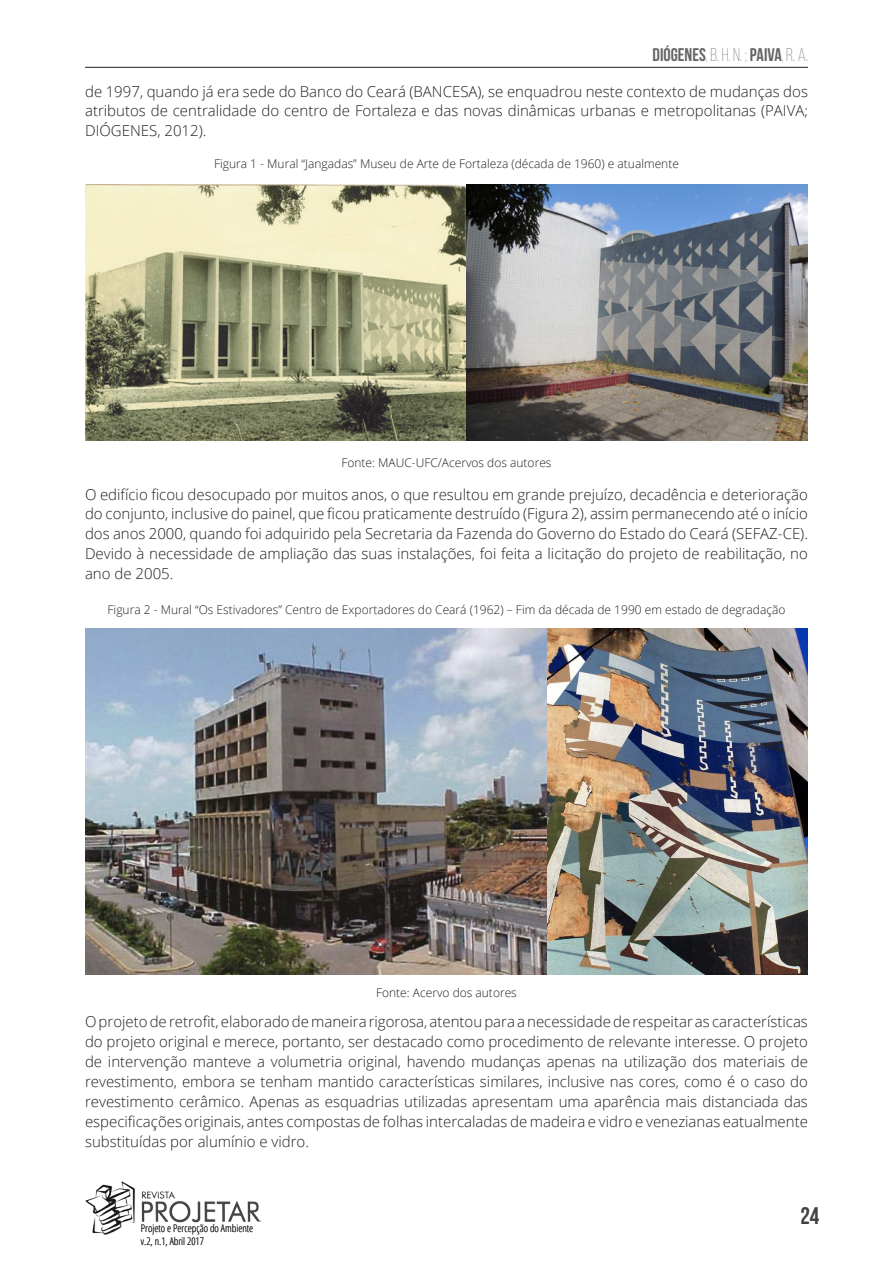
<style>
.page{position:relative;width:893px;height:1263px;background:#fff}
.page>*{position:absolute;margin:0;border:0;box-sizing:border-box;transform-origin:0 0}
.t1{font:700 24px "Bebas Neue";color:#414243}
.t2{font:700 18.3px "Bebas Neue";color:#656568}
.Corpo_Básico{font:300 15px/20px "Open Sans";color:#231f20;text-align:justify}
.Figuras{font:300 12px "Open Sans";color:#231f20}
.t3{font:300 condensed 10.5px "Open Sans";color:#231f20}
.s1{font-weight:300;font-size:16.5px}
.s2{font-weight:300}
</style>
<div class="page">
<img style="left:85px;top:1181px;width:173px;height:54px">
<hr style="left:85px;top:67px;width:723px;height:1px;background:#231f20">
<img style="left:85px;top:184px;width:723px;height:257px">
<img style="left:85px;top:628px;width:723px;height:347px">
<p class="t2" style="left:653px;top:45px;width:157px">DIÓGENES<span class="s1">,</span><span class="s2">B. H. N. ;</span> PAIVA<span class="s1">,</span><span class="s2">R. A.</span></p>
<p class="Corpo_Básico" style="left:85px;top:81px;width:724px">de 1997, quando já era sede do Banco do Ceará (BANCESA), se enquadrou neste contexto de mudanças dos atributos de centralidade do centro de Fortaleza e das novas dinâmicas urbanas e metropolitanas (PAIVA; DIÓGENES, 2012).</p>
<p class="Figuras" style="left:214px;top:155px;width:466px">Figura 1 - Mural “Jangadas” Museu de Arte de Fortaleza (década de 1960) e atualmente</p>
<p class="Figuras" style="left:341px;top:455px;width:212px">Fonte: MAUC-UFC/Acervos dos autores</p>
<p class="Corpo_Básico" style="left:85px;top:484px;width:724px">O edifício ficou desocupado por muitos anos, o que resultou em grande prejuízo, decadência e deterioração do conjunto, inclusive do painel, que ficou praticamente destruído (Figura 2), assim permanecendo até o início dos anos 2000, quando foi adquirido pela Secretaria da Fazenda do Governo do Estado do Ceará (SEFAZ-CE).<br>Devido à necessidade de ampliação das suas instalações, foi feita a licitação do projeto de reabilitação, no ano de 2005.</p>
<p class="Figuras" style="left:108px;top:601px;width:679px">Figura 2 - Mural “Os Estivadores” Centro de Exportadores do Ceará (1962) – Fim da década de 1990 em estado de degradação</p>
<p class="Figuras" style="left:376px;top:984px;width:142px">Fonte: Acervo dos autores</p>
<p class="Corpo_Básico" style="left:85px;top:1011px;width:724px">O projeto de retrofit, elaborado de maneira rigorosa, atentou para a necessidade de respeitar as características do projeto original e merece, portanto, ser destacado como procedimento de relevante interesse. O projeto de intervenção manteve a volumetria original, havendo mudanças apenas na utilização dos materiais de revestimento, embora se tenham mantido características similares, inclusive nas cores, como é o caso do revestimento cerâmico. Apenas as esquadrias utilizadas apresentam uma aparência mais distanciada das especificações originais, antes compostas de folhas intercaladas de madeira e vidro e venezianas eatualmente substituídas por alumínio e vidro.</p>
<p class="t3" style="left:141px;top:1221px;width:114px">Projeto e Percepção do Ambiente</p>
<p class="t3" style="left:141px;top:1234px;width:65px">v.2, n.1, Abril 2017</p>
<h1 class="t1" style="left:800px;top:1203px;width:21px">24</h1>
</div>
